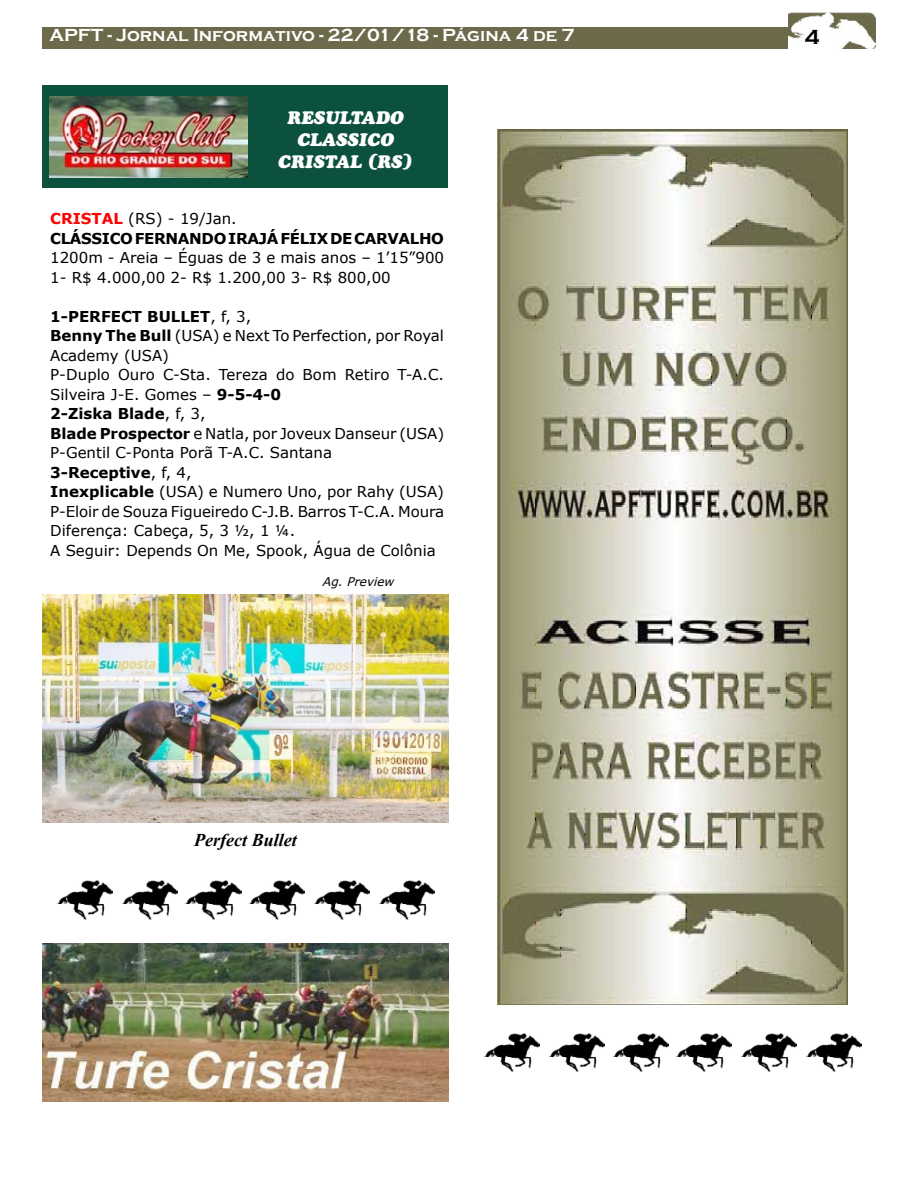
<style>
.page{position:relative;width:918px;height:1188px;background:#fff}
.page>*{position:absolute;margin:0;border:0;box-sizing:border-box;transform-origin:0 0}
.t1{font:700 21px "Copperplate Gothic";color:#000}
.t2{font:700 18px "Copperplate Gothic";color:#fff}
.t3{font:italic 18px/21.6px "Cooper Black Std";color:#fff;text-align:center}
.t4{font:italic 700 18px "Times New Roman";color:#000}
.t5{font:15px/19.5px "Verdana";color:#000}
.t6{font:700 15px/19.5px "Verdana";letter-spacing:-.02em;color:#000}
.t7{font:italic 12px "Verdana";color:#000}
.s1{color:#f00}
.s2{font-weight:400}
.s3{font-weight:700}
</style>
<div class="page">
<div style="left:42px;top:27px;width:746px;height:22px;background:#6c6a4a"></div>
<img style="left:788px;top:13px;width:87px;height:36px">
<div style="left:43px;top:85px;width:405px;height:103px;background:#0c503e"></div>
<img style="left:50px;top:97px;width:198px;height:80px">
<img style="left:498px;top:130px;width:349px;height:875px">
<img style="left:43px;top:594px;width:405px;height:229px">
<img style="left:43px;top:944px;width:405px;height:158px">
<img style="left:57px;top:881px;width:56px;height:38px">
<img style="left:121px;top:881px;width:57px;height:38px">
<img style="left:185px;top:881px;width:56px;height:38px">
<img style="left:249px;top:881px;width:56px;height:38px">
<img style="left:313px;top:881px;width:57px;height:38px">
<img style="left:378px;top:881px;width:56px;height:38px">
<img style="left:484px;top:1033px;width:56px;height:39px">
<img style="left:548px;top:1033px;width:57px;height:39px">
<img style="left:612px;top:1033px;width:56px;height:39px">
<img style="left:676px;top:1033px;width:56px;height:39px">
<img style="left:740px;top:1033px;width:57px;height:39px">
<img style="left:805px;top:1033px;width:56px;height:39px">
<p class="t2" style="left:50px;top:25px;width:527px">APFT - Jornal Informativo - 22/01/18 - Página 4 de 7</p>
<h1 class="t1" style="left:805px;top:25px;width:16px">4</h1>
<p class="t3" style="left:278px;top:107px;width:136px">RESULTADO<br>CLASSICO<br>CRISTAL (RS)</p>
<p class="t6" style="left:50px;top:209px;width:395px"><span class="s1">CRISTAL</span> <span class="s2">(RS) - 19/Jan.<br></span>CLÁSSICO FERNANDO IRAJÁ FÉLIX DE CARVALHO</p>
<p class="t5" style="left:50px;top:248px;width:395px">1200m - Areia – Éguas de 3 e mais anos – 1’15”900<br>1- R$ 4.000,00 2- R$ 1.200,00 3- R$ 800,00</p>
<p class="t5" style="left:50px;top:307px;width:395px"><span class="s3">1-PERFECT BULLET</span>, f, 3,<br><span class="s3">Benny The Bull</span> (USA) e Next To Perfection, por Royal Academy (USA)<br>P-Duplo Ouro C-Sta. Tereza do Bom Retiro T-A.C.<br>Silveira J-E. Gomes – <span class="s3">9-5-4-0<br>2-Ziska Blade</span>, f, 3,<br><span class="s3">Blade Prospector</span> e Natla, por Joveux Danseur (USA)<br>P-Gentil C-Ponta Porã T-A.C. Santana<br><span class="s3">3-Receptive</span>, f, 4,<br><span class="s3">Inexplicable</span> (USA) e Numero Uno, por Rahy (USA)<br>P-Eloir de Souza Figueiredo C-J.B. Barros T-C.A. Moura Diferença: Cabeça, 5, 3 ½, 1 ¼.<br>A Seguir: Depends On Me, Spook, Água de Colônia</p>
<p class="t7" style="left:322px;top:574px;width:77px">Ag.Preview</p>
<p class="t4" style="left:194px;top:827px;width:104px">Perfect Bullet</p>
</div>
